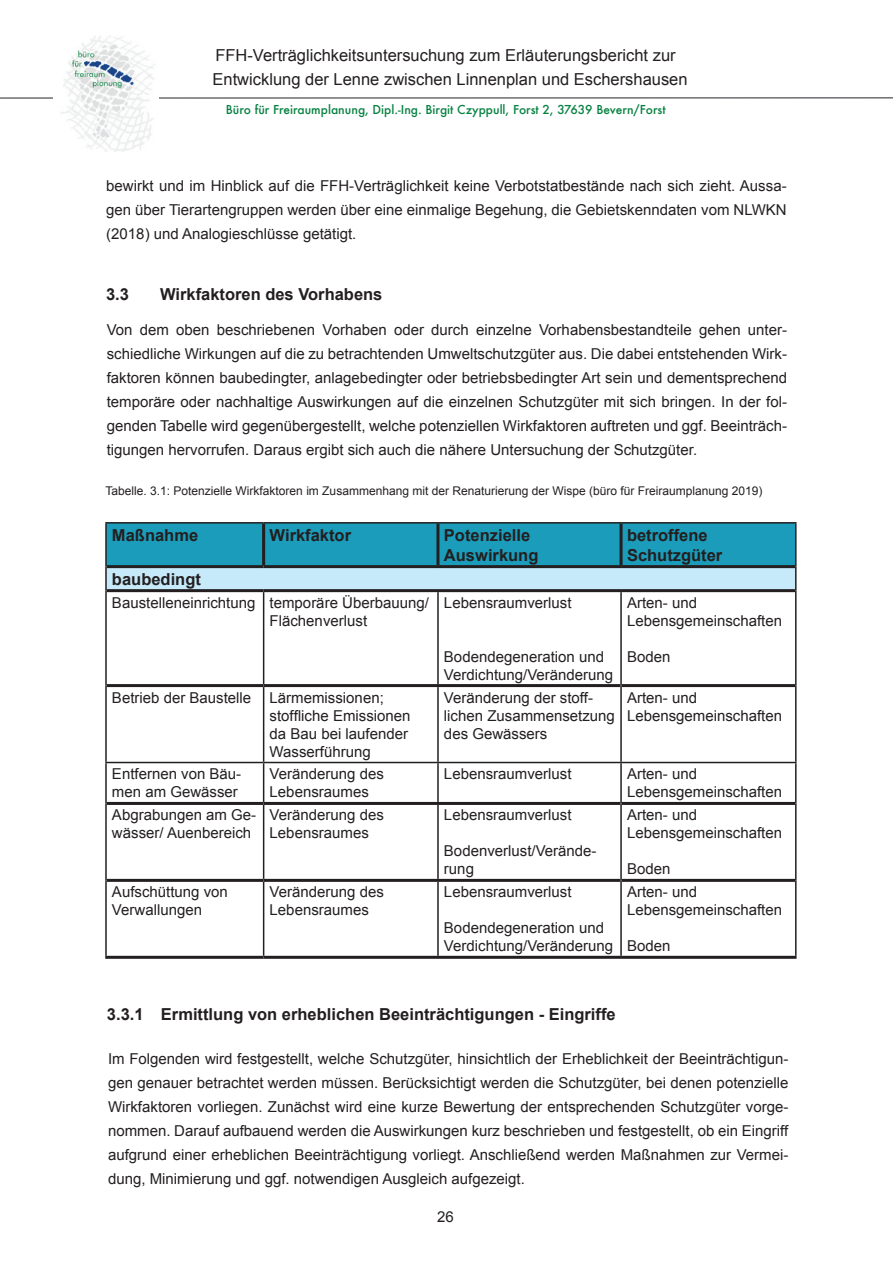
<style>
.page{position:relative;width:893px;height:1263px;background:#fff}
.page>*{position:absolute;margin:0;border:0;box-sizing:border-box;transform-origin:0 0}
.t1{font:700 16.5px/19.8px "Arial";color:#231f20}
.t2{font:16.5px/24px "Arial";color:#231f20}
.t3{font:15px/18px "Arial";color:#231f20}
.t4{font:12px "Arial";color:#231f20}
.t5{font:500 12px "Futura";color:#078141}
</style>
<div class="page">
<hr style="left:0;top:97px;width:893px;height:2px;background:#6d6e71">
<img style="left:54px;top:36px;width:104px;height:116px">
<hr style="left:622px;top:684px;width:173px;height:3px;background:#231f20">
<hr style="left:621px;top:762px;width:175px;height:1px;background:#231f20">
<hr style="left:622px;top:802px;width:173px;height:3px;background:#231f20">
<hr style="left:622px;top:879px;width:173px;height:3px;background:#231f20">
<hr style="left:621px;top:956px;width:175px;height:3px;background:#231f20">
<hr style="left:621px;top:589px;width:174px;height:3px;background:#231f20">
<hr style="left:107px;top:684px;width:157px;height:3px;background:#231f20">
<hr style="left:438px;top:684px;width:182px;height:3px;background:#231f20">
<hr style="left:105px;top:762px;width:159px;height:1px;background:#231f20">
<hr style="left:438px;top:762px;width:183px;height:1px;background:#231f20">
<hr style="left:107px;top:802px;width:157px;height:3px;background:#231f20">
<hr style="left:107px;top:879px;width:157px;height:3px;background:#231f20">
<hr style="left:105px;top:956px;width:159px;height:3px;background:#231f20">
<hr style="left:438px;top:802px;width:182px;height:3px;background:#231f20">
<hr style="left:438px;top:879px;width:182px;height:3px;background:#231f20">
<hr style="left:438px;top:956px;width:183px;height:3px;background:#231f20">
<hr style="left:107px;top:589px;width:157px;height:3px;background:#231f20">
<hr style="left:438px;top:589px;width:183px;height:3px;background:#231f20">
<hr style="left:620px;top:592px;width:2px;height:93px;background:#231f20">
<hr style="left:620px;top:685px;width:2px;height:77px;background:#231f20">
<hr style="left:620px;top:763px;width:2px;height:40px;background:#231f20">
<hr style="left:620px;top:803px;width:2px;height:77px;background:#231f20">
<hr style="left:620px;top:880px;width:2px;height:76px;background:#231f20">
<hr style="left:264px;top:589px;width:174px;height:3px;background:#231f20">
<hr style="left:263px;top:592px;width:1px;height:92px;background:#231f20">
<hr style="left:437px;top:592px;width:2px;height:92px;background:#231f20">
<hr style="left:263px;top:763px;width:1px;height:39px;background:#231f20">
<hr style="left:437px;top:763px;width:2px;height:39px;background:#231f20">
<hr style="left:263px;top:805px;width:1px;height:74px;background:#231f20">
<hr style="left:437px;top:805px;width:2px;height:74px;background:#231f20">
<hr style="left:263px;top:882px;width:1px;height:74px;background:#231f20">
<hr style="left:437px;top:882px;width:2px;height:74px;background:#231f20">
<hr style="left:264px;top:684px;width:174px;height:3px;background:#231f20">
<hr style="left:263px;top:687px;width:1px;height:75px;background:#231f20">
<hr style="left:437px;top:687px;width:2px;height:75px;background:#231f20">
<hr style="left:264px;top:762px;width:174px;height:1px;background:#231f20">
<hr style="left:264px;top:802px;width:174px;height:3px;background:#231f20">
<hr style="left:264px;top:879px;width:174px;height:3px;background:#231f20">
<hr style="left:264px;top:956px;width:174px;height:3px;background:#231f20">
<hr style="left:105px;top:522px;width:159px;height:2px;background:#231f20">
<hr style="left:105px;top:524px;width:2px;height:43px;background:#231f20">
<hr style="left:264px;top:522px;width:174px;height:2px;background:#231f20">
<hr style="left:438px;top:522px;width:183px;height:2px;background:#231f20">
<hr style="left:621px;top:522px;width:175px;height:2px;background:#231f20">
<hr style="left:105px;top:567px;width:2px;height:24px;background:#231f20">
<svg style="left:106px;top:523px;width:690px;height:68px;background:#50a8bf"></svg>
<hr style="left:105px;top:591px;width:2px;height:94px;background:#231f20">
<hr style="left:795px;top:591px;width:1px;height:94px;background:#231f20">
<hr style="left:105px;top:685px;width:2px;height:77px;background:#231f20">
<hr style="left:795px;top:685px;width:1px;height:77px;background:#231f20">
<hr style="left:105px;top:763px;width:2px;height:40px;background:#231f20">
<hr style="left:795px;top:763px;width:1px;height:40px;background:#231f20">
<hr style="left:105px;top:803px;width:2px;height:77px;background:#231f20">
<hr style="left:795px;top:803px;width:1px;height:77px;background:#231f20">
<hr style="left:105px;top:880px;width:2px;height:76px;background:#231f20">
<hr style="left:795px;top:880px;width:1px;height:76px;background:#231f20">
<p class="t2" style="left:213px;top:44px;width:477px">FFH-Verträglichkeitsuntersuchung zum Erläuterungsbericht zur<br>Entwicklung der Lenne zwischen Linnenplan und Eschershausen</p>
<p class="t5" style="left:226px;top:101px;width:441px">Büro für Freiraumplanung, Dipl.-Ing. Birgit Czyppull, Forst 2, 37639 Bevern/Forst</p>
<p class="t3" style="left:106px;top:174px;width:682px;line-height:24px;text-align:justify">bewirkt und im Hinblick auf die FFH-Verträglichkeit keine Verbotstatbestände nach sich zieht. Aussa&shy;gen über Tierartengruppen werden über eine einmalige Begehung, die Gebietskenndaten vom NLWKN (2018) und Analogieschlüsse getätigt.</p>
<p class="t1" style="left:106px;top:285px;width:24px">3.3</p>
<p class="t1" style="left:160px;top:285px;width:224px">Wirkfaktoren des Vorhabens</p>
<p class="t3" style="left:107px;top:318px;width:682px;line-height:24px;text-align:justify">Von dem oben beschriebenen Vorhaben oder durch einzelne Vorhabensbestandteile gehen unter&shy;schiedliche Wirkungen auf die zu betrachtenden Umweltschutzgüter aus. Die dabei entstehenden Wirk&shy;faktoren können baubedingter, anlagebedingter oder betriebsbedingter Art sein und dementsprechend temporäre oder nachhaltige Auswirkungen auf die einzelnen Schutzgüter mit sich bringen. In der fol&shy;genden Tabelle wird gegenübergestellt, welche potenziellen Wirkfaktoren auftreten und ggf. Beeinträch&shy;tigungen hervorrufen. Daraus ergibt sich auch die nähere Untersuchung der Schutzgüter.</p>
<p class="t4" style="left:106px;top:483px;width:658px">Tabelle. 3.1: Potenzielle Wirkfaktoren im Zusammenhang mit der Renaturierung der Wispe (büro für Freiraumplanung 2019)</p>
<p class="t1" style="left:112px;top:526px;width:88px">Maßnahme</p>
<p class="t1" style="left:270px;top:526px;width:83px">Wirkfaktor</p>
<p class="t1" style="left:444px;top:526px;width:96px">Potenzielle<br>Auswirkung</p>
<p class="t1" style="left:627px;top:526px;width:97px">betroffene<br>Schutzgüter</p>
<p class="t1" style="left:112px;top:569px;width:90px">baubedingt</p>
<p class="t3" style="left:270px;top:593px;width:161px;text-indent:-158px">Baustelleneinrichtung temporäre Überbauung/<br>Flächenverlust</p>
<p class="t3" style="left:444px;top:593px;width:129px">Lebensraumverlust</p>
<p class="t3" style="left:444px;top:647px;width:171px">Bodendegeneration und<br>Verdichtung/Veränderung</p>
<p class="t3" style="left:627px;top:593px;width:157px">Arten- und<br>Lebensgemeinschaften</p>
<p class="t3" style="left:627px;top:647px;width:45px">Boden</p>
<p class="t3" style="left:270px;top:688px;width:142px;text-indent:-158px">Betrieb der Baustelle Lärmemissionen; stoffliche Emissionen da Bau bei laufender<br>Wasserführung</p>
<p class="t3" style="left:444px;top:688px;width:172px">Veränderung der stoff&shy;lichen Zusammensetzung des Gewässers</p>
<p class="t3" style="left:627px;top:688px;width:157px">Arten- und<br>Lebensgemeinschaften</p>
<p class="t3" style="left:112px;top:765px;width:131px">Entfernen von Bäu&shy;men am Gewässer</p>
<p class="t3" style="left:270px;top:765px;width:116px">Veränderung des<br>Lebensraumes</p>
<p class="t3" style="left:444px;top:765px;width:129px">Lebensraumverlust</p>
<p class="t3" style="left:627px;top:765px;width:157px">Arten- und<br>Lebensgemeinschaften</p>
<p class="t3" style="left:112px;top:806px;width:146px">Abgrabungen am Ge&shy;wässer/ Auenbereich</p>
<p class="t3" style="left:270px;top:806px;width:116px">Veränderung des<br>Lebensraumes</p>
<p class="t3" style="left:444px;top:806px;width:129px">Lebensraumverlust</p>
<p class="t3" style="left:444px;top:842px;width:154px">Bodenverlust/Verände&shy;rung</p>
<p class="t3" style="left:627px;top:806px;width:157px">Arten- und<br>Lebensgemeinschaften</p>
<p class="t3" style="left:627px;top:860px;width:45px">Boden</p>
<p class="t3" style="left:112px;top:883px;width:117px">Aufschüttung von<br>Verwallungen</p>
<p class="t3" style="left:270px;top:883px;width:116px">Veränderung des<br>Lebensraumes</p>
<p class="t3" style="left:444px;top:883px;width:129px">Lebensraumverlust</p>
<p class="t3" style="left:444px;top:919px;width:171px">Bodendegeneration und<br>Verdichtung/Veränderung</p>
<p class="t3" style="left:627px;top:883px;width:157px">Arten- und<br>Lebensgemeinschaften</p>
<p class="t3" style="left:627px;top:937px;width:45px">Boden</p>
<p class="t1" style="left:107px;top:1005px;width:510px">3.3.1 Ermittlung von erheblichen Beeinträchtigungen - Eingriffe</p>
<p class="t3" style="left:108px;top:1047px;width:682px;line-height:24px;text-align:justify">Im Folgenden wird festgestellt, welche Schutzgüter, hinsichtlich der Erheblichkeit der Beeinträchtigun&shy;gen genauer betrachtet werden müssen. Berücksichtigt werden die Schutzgüter, bei denen potenzielle Wirkfaktoren vorliegen. Zunächst wird eine kurze Bewertung der entsprechenden Schutzgüter vorge&shy;nommen. Darauf aufbauend werden die Auswirkungen kurz beschrieben und festgestellt, ob ein Eingriff aufgrund einer erheblichen Beeinträchtigung vorliegt. Anschließend werden Maßnahmen zur Vermei&shy;dung, Minimierung und ggf. notwendigen Ausgleich aufgezeigt.</p>
<p class="t3" style="left:437px;top:1207px;width:18px">26</p>
</div>
